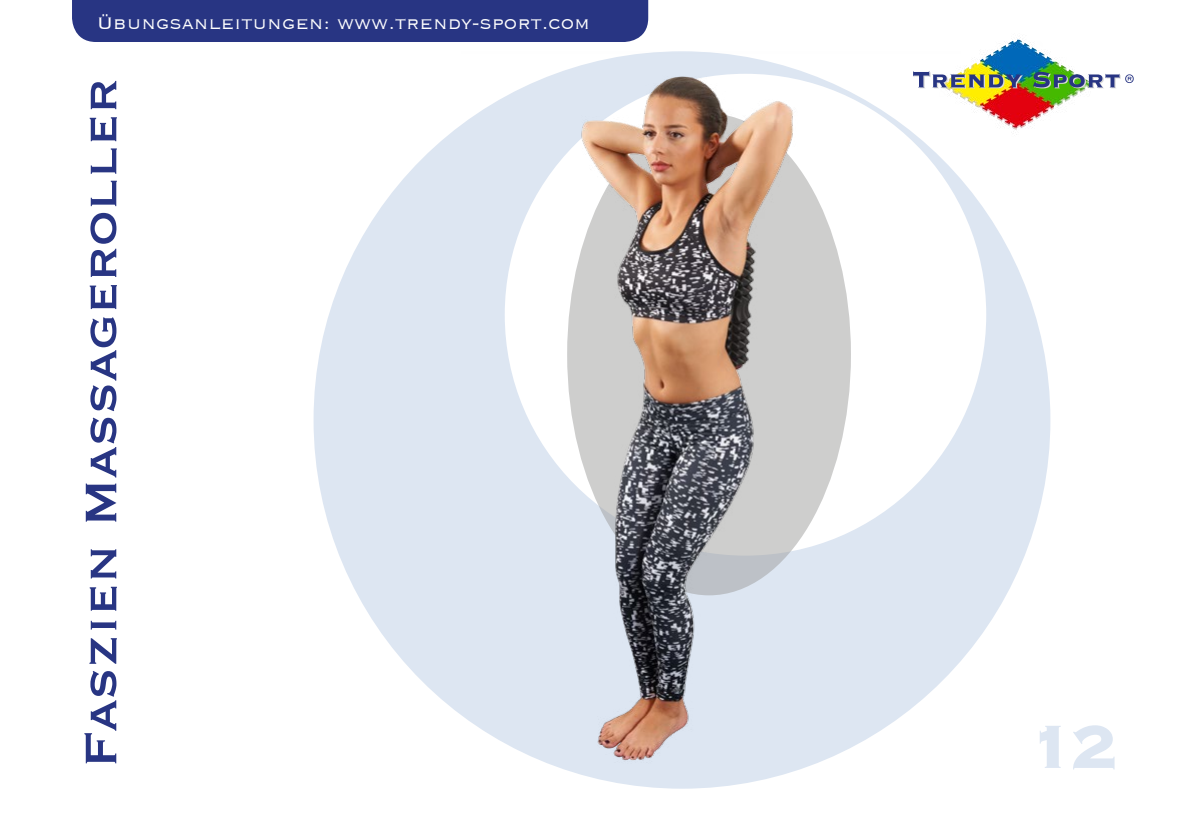
<style>
.page{position:relative;width:1191px;height:840px;background:#fff}
.page>*{position:absolute;margin:0;border:0;box-sizing:border-box;transform-origin:0 0}
.t1{font:700 80px "Copperplate";color:#dde6f2}
.t2{font:58px "Copperplate";color:#283583}
.t3{font:300 22px "Copperplate";color:#fff}
</style>
<div class="page">
<img style="left:960px;top:37px;width:126px;height:98px">
<img style="left:960px;top:71px;width:173px;height:18px">
<div style="left:72px;top:0;width:576px;height:42px;background:#283583"></div>
<div style="left:313px;top:51px;width:737px;height:737px;background:#dde6f2;border-radius:50%"></div>
<img style="left:462px;top:51px;width:498px;height:738px">
<p class="t3" style="left:97px;top:9px;width:494px">Übungsanleitungen: www.trendy-sport.com</p>
<h2 class="t2" style="left:63px;top:766px;width:690px;rotate:-90deg">Faszien Massageroller</h2>
<h1 class="t1" style="left:1027px;top:693px;width:93px">12</h1>
</div>
